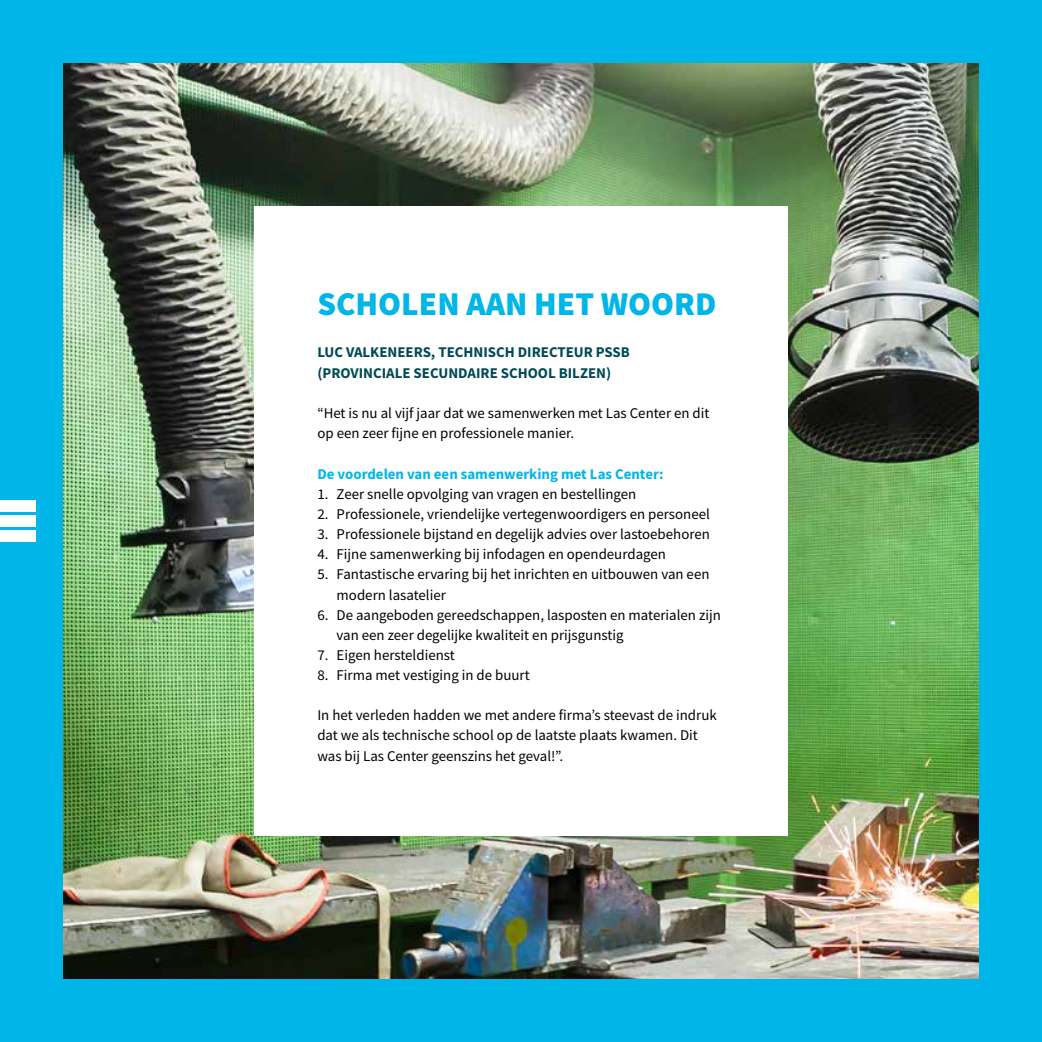
<style>
.page{position:relative;width:1042px;height:1042px;background:#00b6e8}
.page>*{position:absolute;margin:0;border:0;box-sizing:border-box;transform-origin:0 0}
.t1{font:900 33.25px "Source Sans Pro";color:#00b6e8}
.t2{font:14.88px/20.1px "Source Sans Pro";color:#000}
.t3{font:700 14.88px/21px "Source Sans Pro";color:#004956}
.t4{font:700 14.88px "Source Sans Pro";color:#00b6e8}
</style>
<div class="page">
<img style="left:63px;top:63px;width:916px;height:916px">
<div style="left:0;top:500px;width:36px;height:12px;background:#fff"></div>
<div style="left:0;top:515px;width:36px;height:12px;background:#fff"></div>
<div style="left:0;top:529px;width:36px;height:12px;background:#fff"></div>
<div style="left:254px;top:206px;width:533px;height:629px;background:#fff"></div>
<h1 class="t1" style="left:317px;top:281px;width:40px">SCHOLEN</h1>
<h1 class="t1" style="left:466px;top:281px;width:252px">AAN HET WOORD</h1>
<p class="t3" style="left:317px;top:341px;width:295px">LUC VALKENEERS, TECHNISCH DIRECTEUR PSSB (PROVINCIALE SECU NDAIRE SCHOOL BILZEN)</p>
<p class="t2" style="left:317px;top:403px;width:394px">“Het is nu al vijf jaar dat we samenwerken met Las Center en dit op een zeer fijne en professionele manier.</p>
<p class="t4" style="left:317px;top:464px;width:348px">DE VOORDELEN VAN EEN SAMENWERKING MET LAS CENTER:</p>
<p class="t2" style="left:317px;top:484px;width:320px">1. Zeer snelle opvolging van vragen en bestellingen</p>
<p class="t2" style="left:317px;top:504px;width:394px">2. Professionele, vriendelijke vertegenwoordigers en personeel</p>
<p class="t2" style="left:317px;top:524px;width:394px">3. Professionele bijstand en degelijk advies over lastoebehoren</p>
<p class="t2" style="left:317px;top:544px;width:350px">4. Fijne samenwerking bij infodagen en opendeurdagen</p>
<p class="t2" style="left:337px;top:564px;width:374px;text-indent:-19px">5. Fantastische ervaring bij het inrichten en uitbouwen van een modern lasatelier</p>
<p class="t2" style="left:337px;top:604px;width:386px;text-indent:-19px">6. De aangeboden gereedschappen, lasposten en materialen zijn van een zeer degelijke kwaliteit en prijsgunstig</p>
<p class="t2" style="left:317px;top:645px;width:139px">7. Eigen hersteldienst</p>
<p class="t2" style="left:317px;top:665px;width:214px">8. Firma met vestiging in de buurt</p>
<p class="t2" style="left:317px;top:705px;width:401px">In het verleden hadden we met andere firma’s steevast de indruk dat we als technische school op de laatste plaats kwamen. Dit was bij Las Center geenszins het geval!”.</p>
</div>
